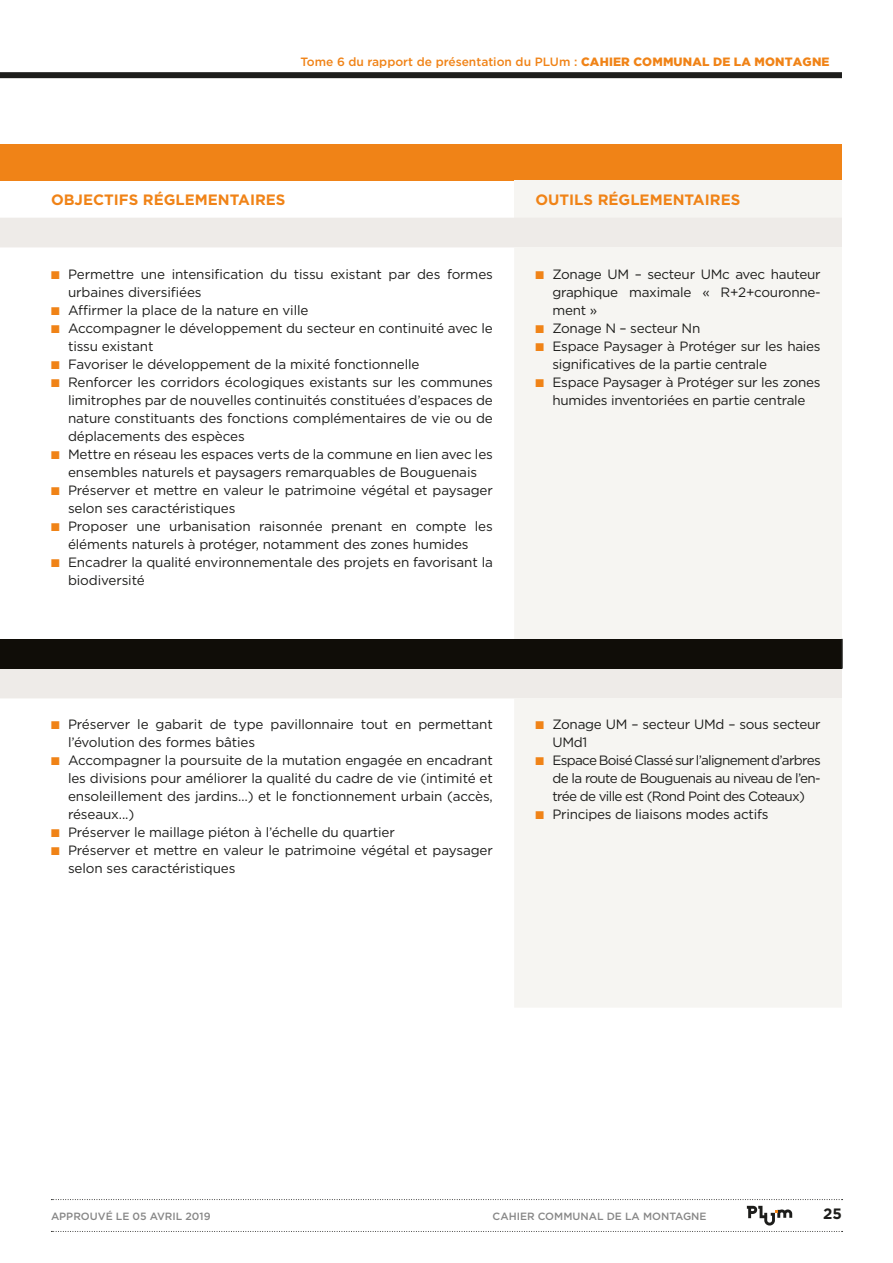
<style>
.page{position:relative;width:893px;height:1263px;background:#fff}
.page>*{position:absolute;margin:0;border:0;box-sizing:border-box;transform-origin:0 0}
.t1{font:700 15px "Gotham";color:#f08317}
.t2{font:700 15px "Gotham";color:#1d1d1b}
.t3{font:13.5px/18px "Gotham";letter-spacing:-.01em;color:#1d1d1b}
.t4{font:500 12px "Gotham";color:#f08317}
.t5{font:500 10.5px "Gotham";color:#878787}
.s1{font-weight:900}
.s2{color:#f08317}
</style>
<div class="page">
<svg style="left:51px;top:1199px;width:792px;height:1px"></svg>
<svg style="left:51px;top:1231px;width:792px;height:1px"></svg>
<svg style="left:747px;top:1206px;width:45px;height:19px"></svg>
<div style="left:0;top:72px;width:842px;height:6px;background:#1d1d1b"></div>
<div style="left:0;top:144px;width:842px;height:36px;background:#f08317"></div>
<div style="left:514px;top:180px;width:328px;height:38px;background:#f6f5f2"></div>
<svg style="left:0;top:218px;width:842px;height:480px"></svg>
<div style="left:514px;top:247px;width:328px;height:760px;background:#f6f5f2"></div>
<div style="left:0;top:639px;width:842px;height:30px;background:#100d08"></div>
<hr style="left:841px;top:639px;width:2px;height:30px;background:#1d1d1b">
<p class="t4" style="left:300px;top:54px;width:531px">Tome 6 du rapport de présentation du PLUm : <span class="s1">CAHIER COMMUNAL DE LA MONTAGNE</span></p>
<p class="t1" style="left:51px;top:190px;width:236px">OBJECTIFS RÉGLEMENTAIRES</p>
<p class="t1" style="left:535px;top:190px;width:206px">OUTILS RÉGLEMENTAIRES</p>
<p class="t3" style="left:68px;top:265px;width:426px;text-indent:-17px"><span class="s2">■</span> Permettre une intensification du tissu existant par des formes urbaines diversifiées</p>
<p class="t3" style="left:51px;top:301px;width:259px"><span class="s2">■</span> Affirmer la place de la nature en ville</p>
<p class="t3" style="left:68px;top:319px;width:426px;text-indent:-17px"><span class="s2">■</span> Accompagner le développement du secteur en continuité avec le tissu existant</p>
<p class="t3" style="left:51px;top:355px;width:370px"><span class="s2">■</span> Favoriser le développement de la mixité fonctionnelle</p>
<p class="t3" style="left:68px;top:373px;width:426px;text-align:justify;text-indent:-17px"><span class="s2">■</span> Renforcer les corridors écologiques existants sur les communes limitrophes par de nouvelles continuités constituées d’espaces de nature constituants des fonctions complémentaires de vie ou de déplacements des espèces</p>
<p class="t3" style="left:51px;top:445px;width:443px;text-align:center"><span class="s2">■</span> Mettre en réseau les espaces verts de la commune en lien avec les ensembles naturels et paysagers remarquables de Bouguenais</p>
<p class="t3" style="left:68px;top:481px;width:426px;text-indent:-17px"><span class="s2">■</span> Préserver et mettre en valeur le patrimoine végétal et paysager selon ses caractéristiques</p>
<p class="t3" style="left:51px;top:517px;width:443px;text-align:center"><span class="s2">■</span> Proposer une urbanisation raisonnée prenant en compte les éléments naturels à protéger, notamment des zones humides</p>
<p class="t3" style="left:68px;top:553px;width:426px;text-indent:-17px"><span class="s2">■</span> Encadrer la qualité environnementale des projets en favorisant la biodiversité</p>
<p class="t3" style="left:552px;top:265px;width:270px;text-align:justify;text-indent:-17px"><span class="s2">■</span> Zonage UM – secteur UMc avec hauteur graphique maximale « R+2+couronne&shy;ment »</p>
<p class="t3" style="left:535px;top:319px;width:166px"><span class="s2">■</span> Zonage N – secteur Nn</p>
<p class="t3" style="left:552px;top:337px;width:270px;text-indent:-17px"><span class="s2">■</span> Espace Paysager à Protéger sur les haies significatives de la partie centrale</p>
<p class="t3" style="left:535px;top:373px;width:287px;text-align:center"><span class="s2">■</span> Espace Paysager à Protéger sur les zones humides inventoriées en partie centrale</p>
<p class="t3" style="left:68px;top:715px;width:426px;text-indent:-17px"><span class="s2">■</span> Préserver le gabarit de type pavillonnaire tout en permettant l’évolution des formes bâties</p>
<p class="t3" style="left:68px;top:751px;width:426px;text-align:justify;text-indent:-17px"><span class="s2">■</span> Accompagner la poursuite de la mutation engagée en encadrant les divisions pour améliorer la qualité du cadre de vie (intimité et ensoleillement des jardins…) et le fonctionnement urbain (accès, réseaux...)</p>
<p class="t3" style="left:51px;top:823px;width:345px"><span class="s2">■</span> Préserver le maillage piéton à l’échelle du quartier</p>
<p class="t3" style="left:68px;top:841px;width:426px;text-indent:-17px"><span class="s2">■</span> Préserver et mettre en valeur le patrimoine végétal et paysager selon ses caractéristiques</p>
<p class="t3" style="left:552px;top:715px;width:270px;text-indent:-17px"><span class="s2">■</span> Zonage UM – secteur UMd – sous secteur<br>UMd1</p>
<p class="t3" style="left:552px;top:751px;width:270px;text-align:justify;text-indent:-17px"><span class="s2">■</span> Espace Boisé Classé sur l’alignement d’arbres de la route de Bouguenais au niveau de l’en&shy;trée de ville est (Rond Point des Coteaux)</p>
<p class="t3" style="left:535px;top:805px;width:234px"><span class="s2">■</span> Principes de liaisons modes actifs</p>
<p class="t5" style="left:51px;top:1209px;width:161px">APPROUVÉ LE 05 AVRIL 2019</p>
<p class="t5" style="left:493px;top:1209px;width:215px">CAHIER COMMUNAL DE LA MONTAGNE</p>
<p class="t2" style="left:823px;top:1204px;width:20px">25</p>
</div>
